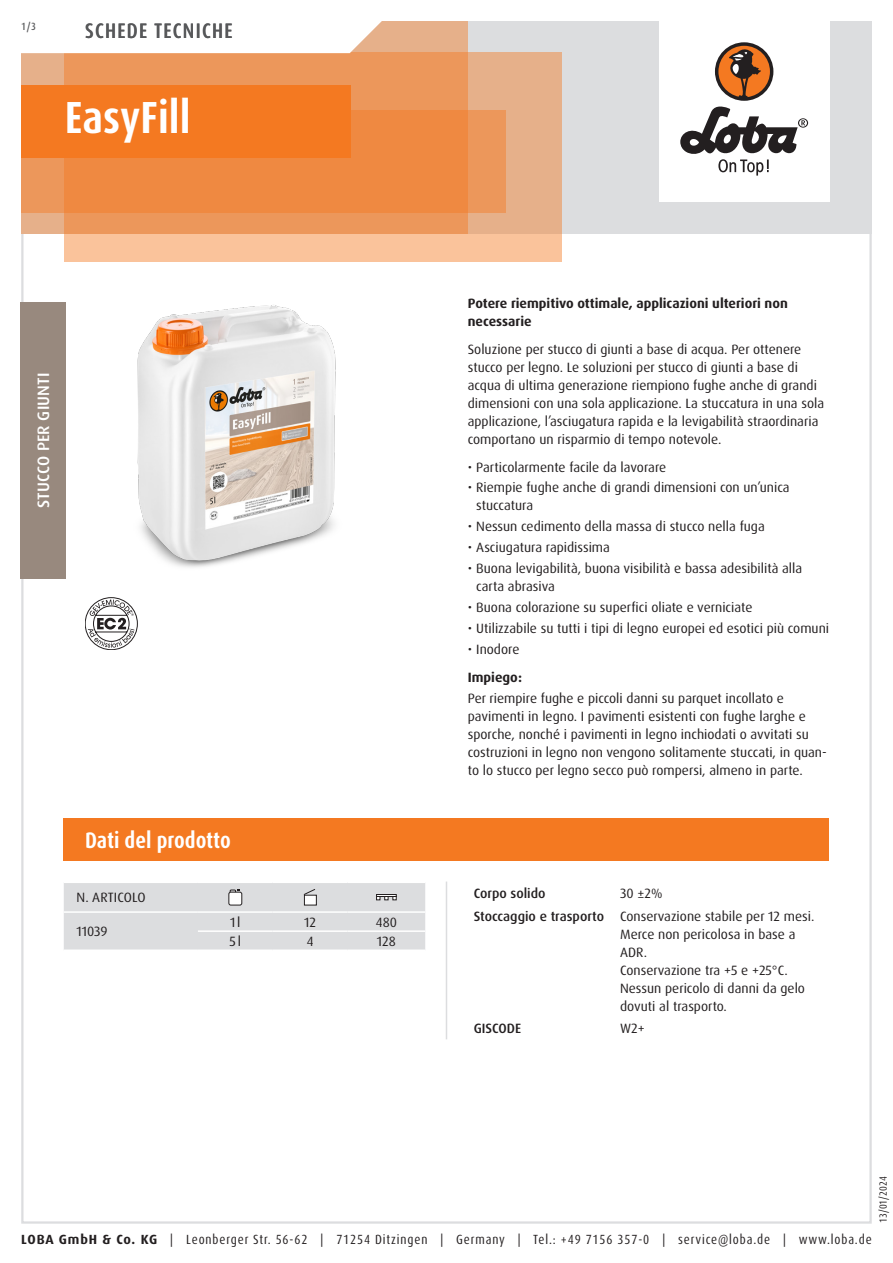
<style>
.page{position:relative;width:893px;height:1263px;background:#fff}
.page>*{position:absolute;margin:0;border:0;box-sizing:border-box;transform-origin:0 0}
.Produktname_weiss{font:700 condensed 45px "Dax Pro";color:#fff}
.Abschnitt{font:700 condensed 22.5px "Dax Pro";color:#fff}
.TI{font:500 condensed 21px "Dax Pro";letter-spacing:.06em;color:#57585a}
.Produktart_Vorbereitung{font:500 16.5px "Dax Pro";letter-spacing:.01em;color:#fff}
.Text{font:13.5px/18px "Dax Pro";color:#231f20}
.Text_ohne_Silbentrennung{font:13.5px/18px "Dax Pro";color:#231f20}
.Text_Bold{font:700 13.5px/18px "Dax Pro";color:#231f20}
.Text_Medium{font:500 13.5px "Dax Pro";color:#231f20}
.Text_zentriert{font:13.5px "Dax Pro";color:#231f20}
.Text_Großbuchstaben{font:13.5px "Dax Pro";letter-spacing:.01em;color:#231f20}
.t1{font:condensed 13.35px "Dax Pro";letter-spacing:.065em;color:#231f20}
.t2{font:condensed 10.5px "Dax Pro";color:#231f20}
.t3{font:500 condensed 10.5px "Dax Pro";color:#57585a}
.s1{font-weight:700;font-stretch:normal}
</style>
<div class="page">
<hr style="left:446px;top:881px;width:1px;height:158px;background:#dcdddf">
<svg style="left:64px;top:883px;width:361px;height:67px;background:#dcdddf"></svg>
<div style="left:376px;top:894px;width:21px;height:3px;border:1px solid #231f20"></div>
<div style="left:64px;top:818px;width:765px;height:42px;background:#f47921"></div>
<svg style="left:85px;top:597px;width:53px;height:53px"></svg>
<img style="left:137px;top:305px;width:199px;height:263px">
<div style="left:20px;top:302px;width:46px;height:276px;background:#98897e"></div>
<div style="left:21px;top:21px;width:851px;height:213px;background:#dcdddf"></div>
<div style="left:659px;top:0;width:170px;height:202px;background:#fff"></div>
<svg style="left:680px;top:106px;width:128px;height:70px"></svg>
<div style="left:715px;top:42px;width:58px;height:59px;background:#231f20;border-radius:50%"></div>
<svg style="left:718px;top:45px;width:52px;height:52px"></svg>
<div style="left:64px;top:52px;width:497px;height:209px;background:linear-gradient(to right,#fec79f,#efb992)"></div>
<div style="left:21px;top:111px;width:485px;height:102px;background:#ec975b"></div>
<svg style="left:21px;top:21px;width:447px;height:213px;background:#ed9150"></svg>
<svg style="left:21px;top:21px;width:411px;height:34px;background:#faede4"></svg>
<div style="left:21px;top:85px;width:330px;height:72px;background:#f47921"></div>
<p class="t3" style="left:21px;top:19px;width:16px">1/3</p>
<p class="TI" style="left:85px;top:17px;width:149px">SCHEDE TECNICHE</p>
<p class="Produktname_weiss" style="left:65px;top:89px;width:127px">EasyFill</p>
<p class="Produktart_Vorbereitung" style="left:33px;top:508px;width:137px;rotate:-90deg">STUCCO PER GIUNTI</p>
<p class="Abschnitt" style="left:85px;top:826px;width:147px">Dati del prodotto</p>
<p class="Text_Großbuchstaben" style="left:77px;top:889px;width:70px">N. ARTICOLO</p>
<p class="Text" style="left:77px;top:923px;width:33px">11039</p>
<p class="Text_zentriert" style="left:230px;top:913px;width:12px">1l</p>
<p class="Text_zentriert" style="left:304px;top:913px;width:13px">12</p>
<p class="Text_zentriert" style="left:376px;top:913px;width:22px">480</p>
<p class="Text_zentriert" style="left:230px;top:933px;width:13px">5l</p>
<p class="Text_zentriert" style="left:307px;top:933px;width:8px">4</p>
<p class="Text_zentriert" style="left:377px;top:933px;width:20px">128</p>
<p class="Text_Bold" style="left:468px;top:295px;width:322px">Potere riempitivo ottimale, applicazioni ulteriori non necessarie</p>
<p class="Text" style="left:468px;top:340px;width:358px">Soluzione per stucco di giunti a base di acqua. Per ottenere stucco per legno. Le soluzioni per stucco di giunti a base di acqua di ultima generazione riempiono fughe anche di grandi dimensioni con una sola applicazione. La stuccatura in una sola applicazione, l’asciugatura rapida e la levigabilità straordinaria comportano un risparmio di tempo notevole.</p>
<p class="Text" style="left:468px;top:458px;width:200px">• Particolarmente facile da lavorare</p>
<p class="Text" style="left:476px;top:479px;width:315px;text-indent:-9px">• Riempie fughe anche di grandi dimensioni con un’unica stuccatura</p>
<p class="Text" style="left:468px;top:518px;width:299px">• Nessun cedimento della massa di stucco nella fuga</p>
<p class="Text" style="left:468px;top:539px;width:144px">• Asciugatura rapidissima</p>
<p class="Text" style="left:476px;top:560px;width:328px;text-indent:-9px">• Buona levigabilità, buona visibilità e bassa adesibilità alla carta abrasiva</p>
<p class="Text" style="left:468px;top:599px;width:286px">• Buona colorazione su superfici oliate e verniciate</p>
<p class="Text" style="left:468px;top:620px;width:363px">• Utilizzabile su tutti i tipi di legno europei ed esotici più comuni</p>
<p class="Text" style="left:468px;top:641px;width:53px">• Inodore</p>
<p class="Text_Bold" style="left:468px;top:668px;width:56px">Impiego:</p>
<p class="Text" style="left:468px;top:690px;width:360px">Per riempire fughe e piccoli danni su parquet incollato e pavimenti in legno. I pavimenti esistenti con fughe larghe e sporche, nonché i pavimenti in legno inchiodati o avvitati su costruzioni in legno non vengono solitamente stuccati, in quan&shy;to lo stucco per legno secco può rompersi, almeno in parte.</p>
<p class="Text_Medium" style="left:474px;top:885px;width:73px">Corpo solido</p>
<p class="Text_ohne_Silbentrennung" style="left:620px;top:884px;width:44px">30 ±2%</p>
<p class="Text_Medium" style="left:474px;top:907px;width:132px">Stoccaggio e trasporto</p>
<p class="Text_ohne_Silbentrennung" style="left:620px;top:907px;width:196px">Conservazione stabile per 12 mesi.</p>
<p class="Text_ohne_Silbentrennung" style="left:620px;top:925px;width:177px">Merce non pericolosa in base a<br>ADR.</p>
<p class="Text_ohne_Silbentrennung" style="left:620px;top:961px;width:186px">Conservazione tra +5 e +25°C.<br>Nessun pericolo di danni da gelo dovuti al trasporto.</p>
<p class="Text_Medium" style="left:474px;top:1020px;width:49px">GISCODE</p>
<p class="Text_ohne_Silbentrennung" style="left:620px;top:1020px;width:26px">W2+</p>
<p class="t2" style="left:876px;top:1222px;width:48px;rotate:-90deg">13/01/2024</p>
<p class="t1" style="left:21px;top:1230px;width:852px"><span class="s1">LOBA GmbH &amp; Co. KG</span> | Leonberger Str. 56-62 | 71254 Ditzingen | Germany | Tel.: +49 7156 357-0 | service@loba.de | www.loba.de</p>
</div>
